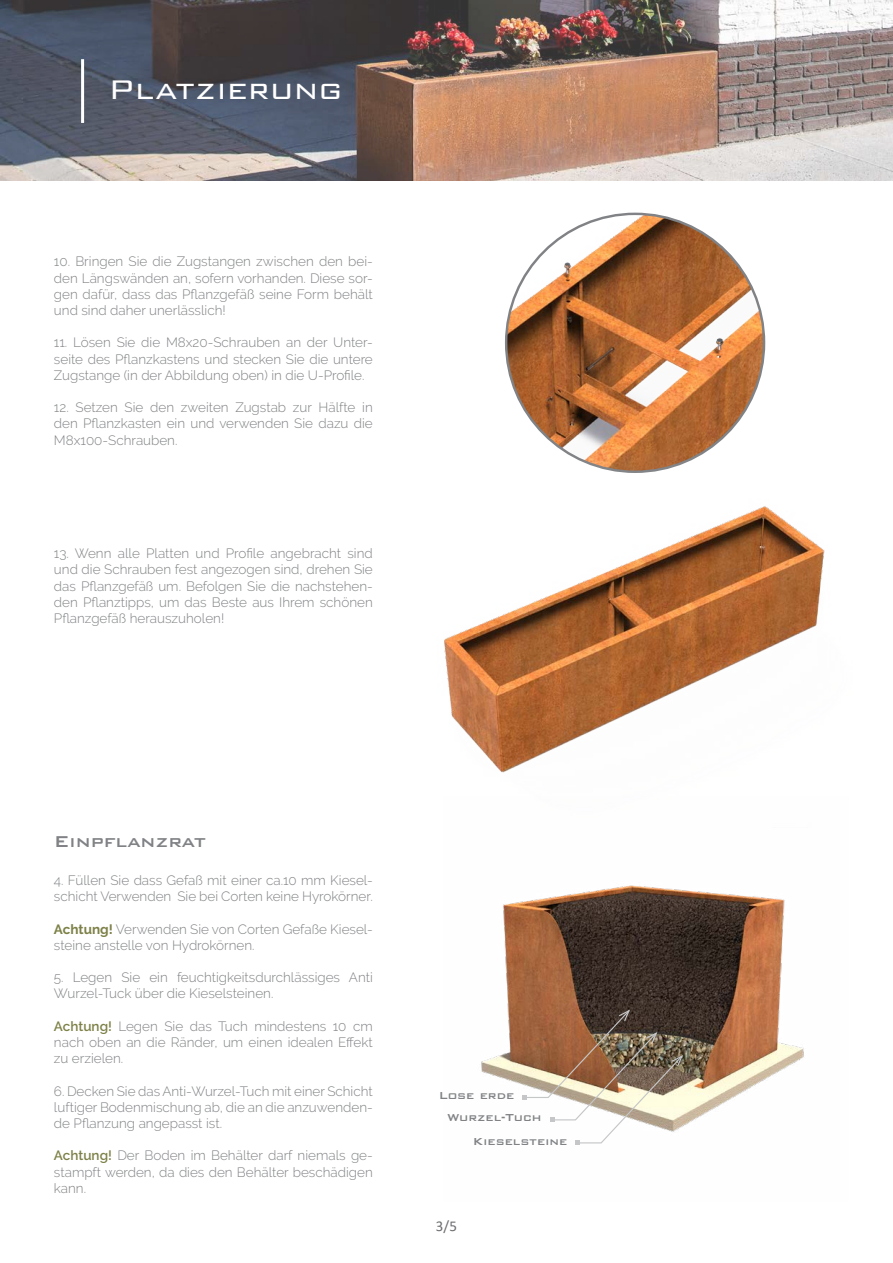
<style>
.page{position:relative;width:893px;height:1263px;background:#fff}
.page>*{position:absolute;margin:0;border:0;box-sizing:border-box;transform-origin:0 0}
.t1{font:300 36px "Bank Gothic BT";color:#fff}
.t2{font:500 21px "Bank Gothic BT";color:#808285}
.t3{font:15px "Calibri";color:#6c6d70}
.t4{font:300 13.5px/16.2px "Raleway";color:#808285;text-align:justify}
.t5{font:500 13.5px "Bank Gothic BT";color:#808285}
.s1{font-weight:700;color:#7d8147}
.s2{font-weight:600;color:#7d8147}
</style>
<div class="page">
<img style="left:0;top:0;width:893px;height:180px">
<img style="left:481px;top:885px;width:323px;height:240px">
<svg style="left:522px;top:1008px;width:162px;height:137px"></svg>
<img style="left:506px;top:214px;width:258px;height:258px;border-radius:129px">
<img style="left:444px;top:453px;width:381px;height:320px">
<hr style="left:81px;top:59px;width:3px;height:64px;background:#fff">
<h1 class="t1" style="left:108px;top:70px;width:236px">Platzierung</h1>
<p class="t4" style="left:54px;top:254px;width:320px">10. Bringen Sie die Zugstangen zwischen den bei&shy;den Längswänden an, sofern vorhanden. Diese sor&shy;gen dafür, dass das Pflanzgefäß seine Form behält und sind daher unerlässlich!</p>
<p class="t4" style="left:54px;top:335px;width:320px">11. Lösen Sie die M8x20-Schrauben an der Unter&shy;seite des Pflanzkastens und stecken Sie die untere Zugstange (in der Abbildung oben) in die U-Profile.</p>
<p class="t4" style="left:54px;top:399px;width:320px">12. Setzen Sie den zweiten Zugstab zur Hälfte in den Pflanzkasten ein und verwenden Sie dazu die M8x100-Schrauben.</p>
<p class="t4" style="left:54px;top:545px;width:320px">13. Wenn alle Platten und Profile angebracht sind und die Schrauben fest angezogen sind, drehen Sie das Pflanzgefäß um. Befolgen Sie die nachstehen&shy;den Pflanztipps, um das Beste aus Ihrem schönen Pflanzgefäß herauszuholen!</p>
<p class="t2" style="left:54px;top:830px;width:154px">Einpflanzrat</p>
<p class="t4" style="left:54px;top:872px;width:320px">4. Füllen Sie dass Gefaß mit einer ca.10 mm Kiesel&shy;schicht Verwenden Sie bei Corten keine Hyrokörner.</p>
<p class="t4" style="left:54px;top:921px;width:320px"><span class="s1">Achtung!</span> Verwenden Sie von Corten Gefaße Kiesel&shy;steine anstelle von Hydrokörnen.</p>
<p class="t4" style="left:54px;top:969px;width:320px">5. Legen Sie ein feuchtigkeitsdurchlässiges Anti<br>Wurzel-Tuck über die Kieselsteinen.</p>
<p class="t4" style="left:54px;top:1018px;width:320px"><span class="s2">Achtung!</span> Legen Sie das Tuch mindestens 10 cm nach oben an die Ränder, um einen idealen Effekt zu erzielen.</p>
<p class="t4" style="left:54px;top:1083px;width:320px">6. Decken Sie das Anti-Wurzel-Tuch mit einer Schicht luftiger Bodenmischung ab, die an die anzuwenden&shy;de Pflanzung angepasst ist.</p>
<p class="t4" style="left:54px;top:1147px;width:320px"><span class="s2">Achtung!</span> Der Boden im Behälter darf niemals ge&shy;stampft werden, da dies den Behälter beschädigen kann.</p>
<p class="t5" style="left:439px;top:1088px;width:77px">Lose erde</p>
<p class="t5" style="left:447px;top:1110px;width:96px">Wurzel-Tuch</p>
<p class="t5" style="left:473px;top:1134px;width:96px">Kieselsteine</p>
<p class="t3" style="left:436px;top:1216px;width:22px">3/5</p>
</div>
